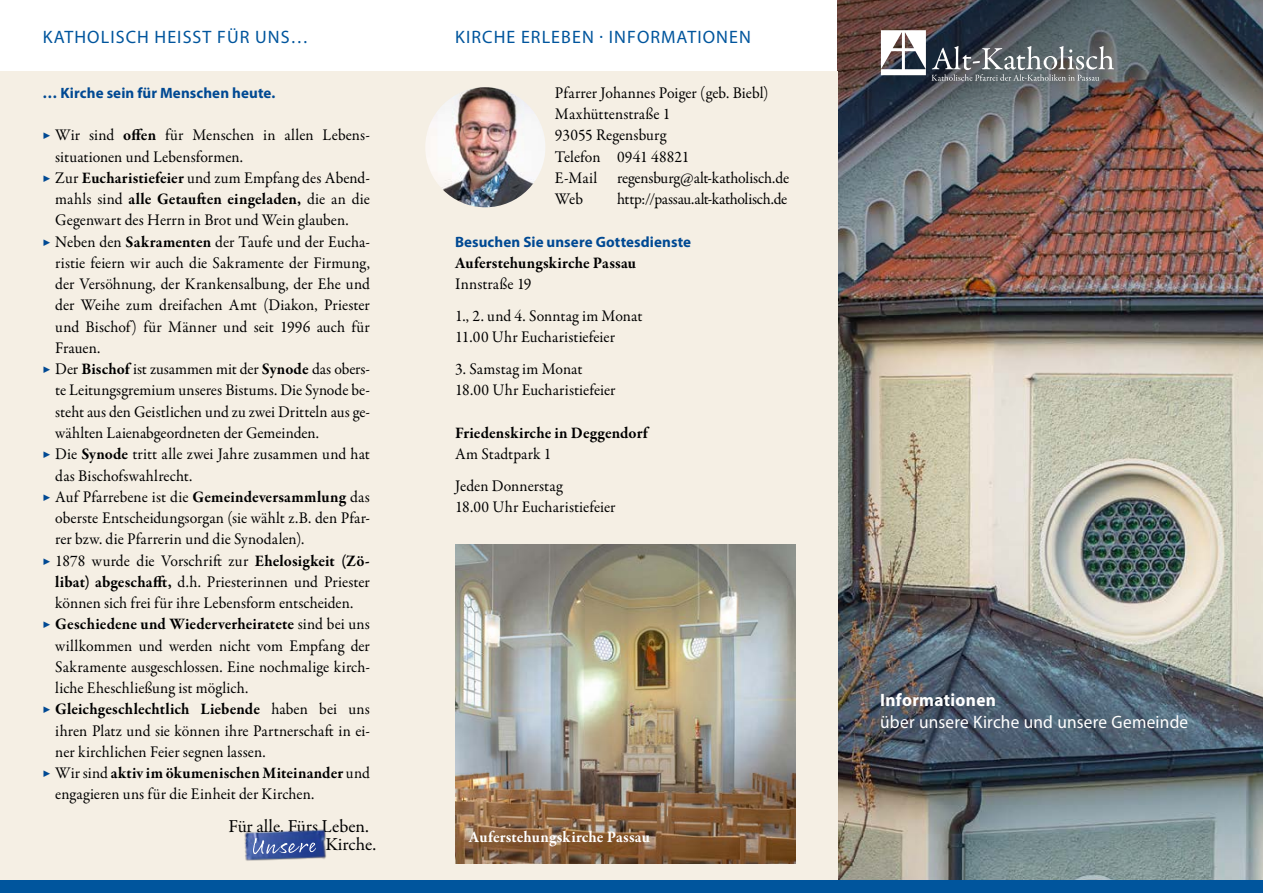
<style>
.page{position:relative;width:1263px;height:893px;background:#fff}
.page>*{position:absolute;margin:0;border:0;box-sizing:border-box;transform-origin:0 0}
.t1{font:18.45px "Garamond Premr Pro";color:#000}
.t2{font:18px "Myriad Pro";letter-spacing:.06em;color:#00559d}
.t3{font:18px "Myriad Pro";letter-spacing:.015em;color:#fff;scale:.96 1}
.t4{font:700 18px "Myriad Pro";letter-spacing:.02em;color:#fff;scale:.96 1}
.t5{font:16.35px/21.3px "Garamond Premr Pro";letter-spacing:.005em;color:#000;scale:.96 1}
.t6{font:700 16.35px "Garamond Premr Pro";letter-spacing:.005em;color:#000;scale:.96 1}
.t7{font:16.35px "Garamond Premr Pro";letter-spacing:-.02em;color:#000;scale:.96 1}
.t8{font:700 16.35px "Garamond Premr Pro";letter-spacing:.005em;color:#fff;scale:.96 1}
.t9{font:700 15px "Myriad Pro";letter-spacing:.005em;color:#004993}
.s1{font-weight:700}
</style>
<div class="page">
<img style="left:838px;top:145px;width:425px;height:735px">
<img style="left:838px;top:0;width:425px;height:145px">
<div style="left:0;top:71px;width:838px;height:822px;background:#f5efe4"></div>
<div style="left:0;top:880px;width:1263px;height:13px;background:#00559d"></div>
<img style="left:455px;top:544px;width:340px;height:319px">
<img style="left:425px;top:87px;width:120px;height:120px;border-radius:60px">
<svg style="left:881px;top:30px;width:233px;height:51px;background:#6e747a"></svg>
<img style="left:244px;top:829px;width:82px;height:32px">
<svg style="left:253px;top:838px;width:63px;height:16px"></svg>
<p class="t2" style="left:43px;top:26px;width:267px">KATHOLISCH HEISST FÜR UNS…</p>
<p class="t2" style="left:455px;top:26px;width:297px">KIRCHE ERLEBEN · INFORMATIONEN</p>
<p class="t9" style="left:43px;top:83px;width:234px">… Kirche sein für Menschen heute.</p>
<p class="t5" style="left:55px;top:125px;width:329px">Wir sind <span class="s1">offen</span> für Menschen in allen Lebens&shy;situationen und Lebensformen.<br>Zur <span class="s1">Eucharistiefeier</span> und zum Empfang des Abend&shy;mahls sind <span class="s1">alle Getauften eingeladen,</span> die an die Gegenwart des Herrn in Brot und Wein glauben.<br>Neben den <span class="s1">Sakramenten</span> der Taufe und der Eucha&shy;ristie feiern wir auch die Sakramente der Firmung, der Versöhnung, der Krankensalbung, der Ehe und der Weihe zum dreifachen Amt (Diakon, Priester und Bischof) für Männer und seit 1996 auch für Frauen.<br>Der <span class="s1">Bischof</span> ist zusammen mit der <span class="s1">Synode</span> das obers&shy;te Leitungsgremium unseres Bistums. Die Synode be&shy;steht aus den Geistlichen und zu zwei Dritteln aus ge&shy;wählten Laienabgeordneten der Gemeinden.<br>Die <span class="s1">Synode</span> tritt alle zwei Jahre zusammen und hat das Bischofswahlrecht.<br>Auf Pfarrebene ist die <span class="s1">Gemeindeversammlung</span> das oberste Entscheidungsorgan (sie wählt z.B. den Pfar&shy;rer bzw. die Pfarrerin und die Synodalen).<br>1878 wurde die Vorschrift zur <span class="s1">Ehelosigkeit (Zö&shy;libat) abgeschafft,</span> d.h. Priesterinnen und Priester können sich frei für ihre Lebensform entscheiden.<br><span class="s1">Geschiedene und Wiederverheiratete</span> sind bei uns willkommen und werden nicht vom Empfang der Sakramente ausgeschlossen. Eine nochmalige kirch&shy;liche Eheschließung ist möglich.<br><span class="s1">Gleichgeschlechtlich Liebende</span> haben bei uns ihren Platz und sie können ihre Partnerschaft in ei&shy;ner kirchlichen Feier segnen lassen.<br>Wir sind <span class="s1">aktiv im ökumenischen Miteinander</span> und engagieren uns für die Einheit der Kirchen.</p>
<p class="t1" style="left:229px;top:815px;width:142px">Für alle. Fürs Leben.</p>
<p class="t1" style="left:325px;top:833px;width:52px">Kirche.</p>
<p class="t5" style="left:555px;top:82px;width:245px">Pfarrer Johannes Poiger (geb. Biebl)<br>Maxhüttenstraße 1<br>93055 Regensburg<br>Telefon 0941 48821<br>E-Mail regensburg@alt-katholisch.de<br>Web</p>
<p class="t7" style="left:617px;top:189px;width:179px">http://passau.alt-katholisch.de</p>
<p class="t9" style="left:455px;top:232px;width:238px">Besuchen Sie unsere Gottesdienste</p>
<p class="t6" style="left:455px;top:253px;width:190px">Auferstehungskirche Passau</p>
<p class="t5" style="left:455px;top:268px;width:197px;line-height:32px">Innstraße 19<br>1., 2. und 4. Sonntag im Monat</p>
<p class="t5" style="left:455px;top:327px;width:168px">11.00 Uhr Eucharistiefeier</p>
<p class="t5" style="left:455px;top:359px;width:169px">3. Samstag im Monat<br>18.00 Uhr Eucharistiefeier</p>
<p class="t6" style="left:455px;top:423px;width:202px">Friedenskirche in Deggendorf</p>
<p class="t5" style="left:455px;top:438px;width:114px;line-height:32px">Am Stadtpark 1<br>Jeden Donnerstag</p>
<p class="t5" style="left:455px;top:497px;width:169px">18.00 Uhr Eucharistiefeier</p>
<p class="t8" style="left:469px;top:827px;width:190px">Auferstehungskirche Passau</p>
<p class="t4" style="left:880px;top:688px;width:122px">Informationen</p>
<p class="t3" style="left:880px;top:711px;width:322px">über unsere Kirche und unsere Gemeinde</p>
</div>
